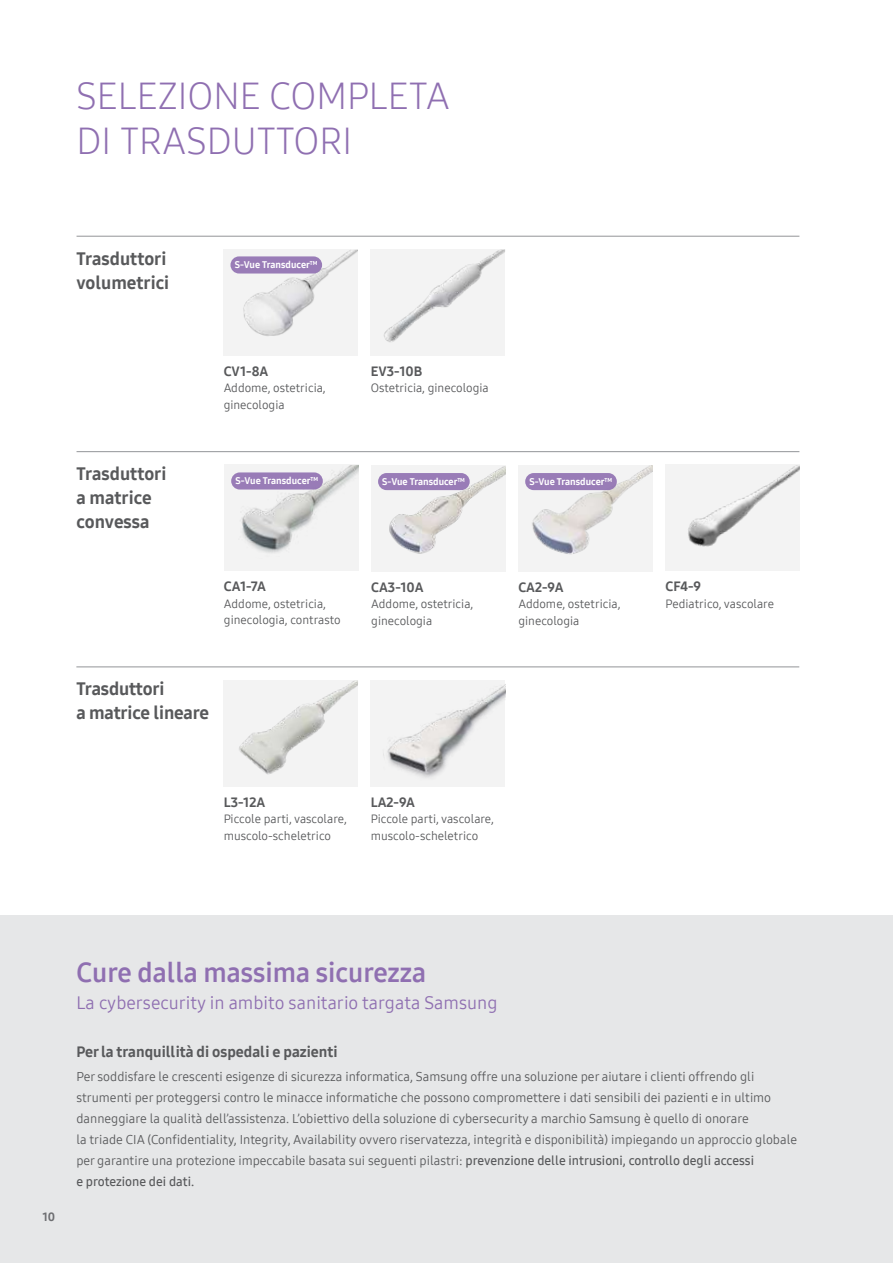
<style>
.page{position:relative;width:893px;height:1263px;background:#fff}
.page>*{position:absolute;margin:0;border:0;box-sizing:border-box;transform-origin:0 0}
.t1{font:37.5px/45px "Samsung One 300";color:#8f6fb1}
.t2{font:27px "Samsung One 700";color:#8f6fb1}
.t3{font:18px/24px "Samsung One 800";letter-spacing:-.005em;color:#58595b}
.t4{font:18px "Samsung One 400";color:#8f6fb1}
.t5{font:15px "Samsung One 800";color:#58595b}
.t6{font:13.5px "Samsung One 800";color:#58595b}
.t7{font:12.75px/21px "Samsung One 400";color:#58595b}
.t8{font:12.75px "Samsung One 600";color:#58595b}
.t9{font:12px/16.5px "Samsung One 400";color:#58595b}
.t10{font:12px "Samsung One 800";color:#6d6e71}
.t11{font:9.6px "Samsung One 800";color:#fff}
.s1{font-family:"Samsung One 600"}
</style>
<div class="page">
<div style="left:0;top:915px;width:893px;height:348px;background:#e6e7e8"></div>
<div style="left:518px;top:465px;width:135px;height:107px;background:#f3f3f3"></div>
<img style="left:525px;top:466px;width:128px;height:89px">
<div style="left:665px;top:465px;width:135px;height:106px;background:#f3f3f3"></div>
<div style="left:224px;top:680px;width:134px;height:107px;background:#f3f3f3"></div>
<div style="left:371px;top:680px;width:134px;height:107px;background:#f3f3f3"></div>
<div style="left:224px;top:465px;width:134px;height:106px;background:#f3f3f3"></div>
<img style="left:688px;top:465px;width:112px;height:82px">
<img style="left:231px;top:465px;width:127px;height:88px">
<hr style="left:77px;top:451px;width:722px;height:1px;background:#939598">
<img style="left:372px;top:466px;width:134px;height:106px">
<img style="left:224px;top:250px;width:134px;height:106px">
<img style="left:371px;top:250px;width:134px;height:106px">
<hr style="left:77px;top:236px;width:722px;height:1px;background:#939598">
<div style="left:231px;top:472px;width:92px;height:17px;background:#997cb7;border-radius:9px"></div>
<div style="left:525px;top:473px;width:92px;height:17px;background:#997cb7;border-radius:9px"></div>
<div style="left:378px;top:473px;width:92px;height:17px;background:#997cb7;border-radius:9px"></div>
<div style="left:230px;top:256px;width:92px;height:17px;background:#997cb7;border-radius:9px"></div>
<img style="left:239px;top:680px;width:119px;height:95px">
<img style="left:383px;top:684px;width:122px;height:94px">
<hr style="left:76px;top:667px;width:723px;height:1px;background:#939598">
<h1 class="t1" style="left:77px;top:72px;width:375px">SELEZIONE COMPLETA<br>DI TRASDUTTORI</h1>
<h3 class="t3" style="left:77px;top:246px;width:94px">Trasduttori volumetrici</h3>
<p class="t11" style="left:235px;top:259px;width:84px">S-Vue Transducer<sup>TM</sup></p>
<p class="t6" style="left:224px;top:362px;width:46px">CV1-8A</p>
<p class="t9" style="left:224px;top:380px;width:104px">Addome, ostetricia, ginecologia</p>
<p class="t6" style="left:371px;top:362px;width:53px">EV3-10B</p>
<p class="t9" style="left:371px;top:380px;width:119px">Ostetricia, ginecologia</p>
<h3 class="t3" style="left:77px;top:462px;width:91px">Trasduttori a matrice convessa</h3>
<p class="t11" style="left:235px;top:475px;width:84px">S-Vue Transducer<sup>TM</sup></p>
<p class="t11" style="left:529px;top:475px;width:84px">S-Vue Transducer<sup>TM</sup></p>
<p class="t11" style="left:382px;top:475px;width:84px">S-Vue Transducer<sup>TM</sup></p>
<p class="t6" style="left:224px;top:577px;width:43px">CA1-7A</p>
<p class="t9" style="left:224px;top:595px;width:118px">Addome, ostetricia, ginecologia, contrasto</p>
<p class="t6" style="left:371px;top:578px;width:54px">CA3-10A</p>
<p class="t9" style="left:371px;top:596px;width:104px">Addome, ostetricia, ginecologia</p>
<p class="t6" style="left:518px;top:578px;width:47px">CA2-9A</p>
<p class="t9" style="left:518px;top:596px;width:104px">Addome, ostetricia, ginecologia</p>
<h3 class="t3" style="left:76px;top:677px;width:134px">Trasduttori<br>a matrice lineare</h3>
<p class="t6" style="left:224px;top:793px;width:43px">L3-12A</p>
<p class="t9" style="left:224px;top:810px;width:125px">Piccole parti, vascolare, muscolo-scheletrico</p>
<p class="t6" style="left:371px;top:793px;width:46px">LA2-9A</p>
<p class="t9" style="left:371px;top:810px;width:125px">Piccole parti, vascolare, muscolo-scheletrico</p>
<p class="t6" style="left:665px;top:577px;width:37px">CF4-9</p>
<p class="t9" style="left:665px;top:595px;width:110px">Pediatrico, vascolare</p>
<p class="t10" style="left:43px;top:1208px;width:14px">10</p>
<h2 class="t2" style="left:76px;top:954px;width:351px">Cure dalla massima sicurezza</h2>
<h3 class="t4" style="left:76px;top:990px;width:423px">La cybersecurity in ambito sanitario targata Samsung</h3>
<p class="t5" style="left:76px;top:1042px;width:263px">Per la tranquillità di ospedali e pazienti</p>
<p class="t7" style="left:76px;top:1065px;width:722px">Per soddisfare le crescenti esigenze di sicurezza informatica, Samsung offre una soluzione per aiutare i clienti offrendo gli strumenti per proteggersi contro le minacce informatiche che possono compromettere i dati sensibili dei pazienti e in ultimo danneggiare la qualità dell’assistenza. L’obiettivo della soluzione di cybersecurity a marchio Samsung è quello di onorare<br>la triade CIA (Confidentiality, Integrity, Availability ovvero riservatezza, integrità e disponibilità) impiegando un approccio globale per garantire una protezione impeccabile basata sui seguenti pilastri: <span class="s1">prevenzione delle intrusioni, controllo degli accessi</span></p>
<p class="t8" style="left:76px;top:1172px;width:119px">e protezione dei dati.</p>
</div>
